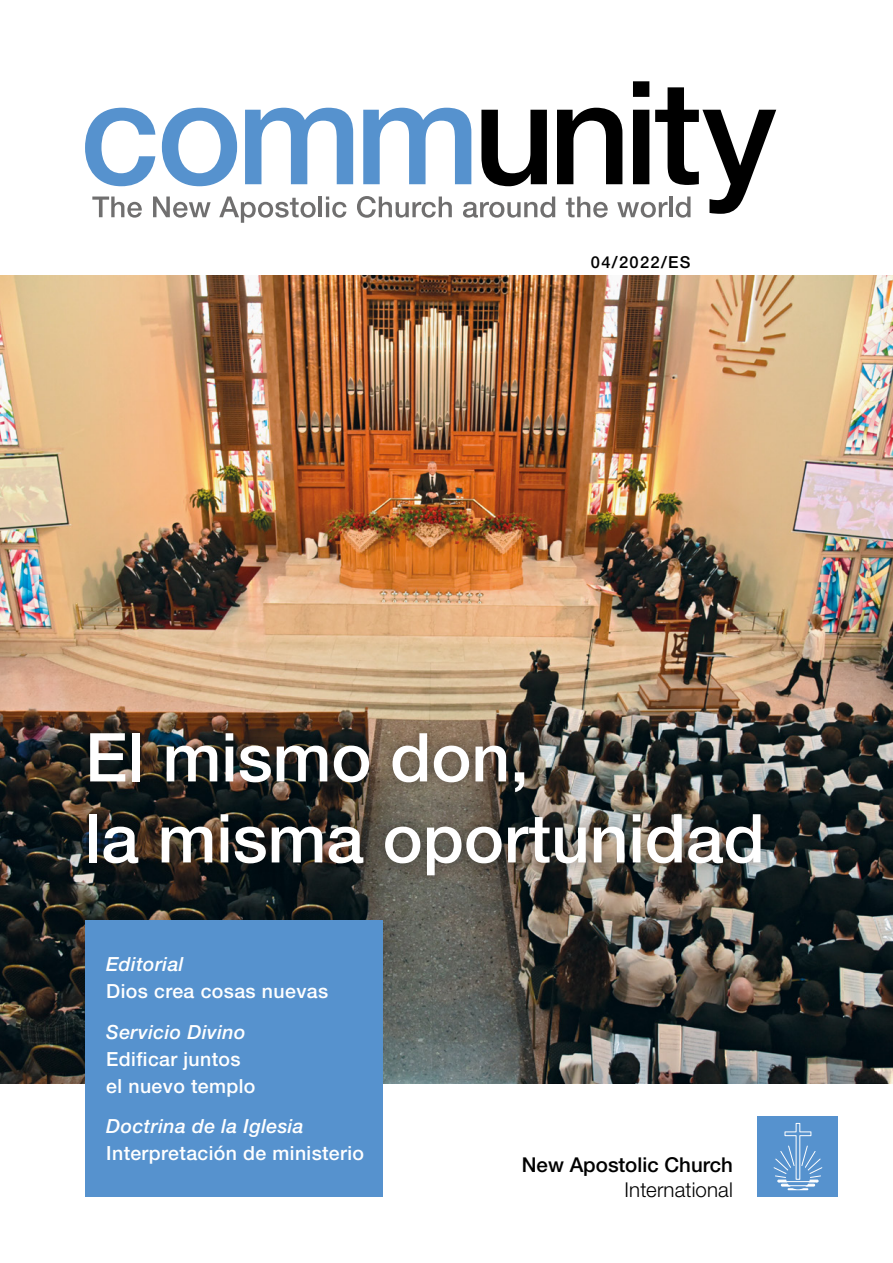
<style>
.page{position:relative;width:893px;height:1263px;background:#fff}
.page>*{position:absolute;margin:0;border:0;box-sizing:border-box;transform-origin:0 0}
.t1{font:500 67.5px/81px "Helvetica Neue LTW1 G";color:#fff}
.t2{font:500 20.55px "Helvetica Neue LTW1 G";color:#000}
.t3{font:300 20.55px "Helvetica Neue LTW1 G";letter-spacing:.005em;color:#000}
.t4{font:500 19.5px/27px "Helvetica Neue LTW1 G";letter-spacing:.02em;color:#fff}
.t5{font:italic 500 19.5px "Helvetica Neue LTW1 G";letter-spacing:.02em;color:#fff}
.t6{font:500 16.5px "Helvetica Neue LTW1 G";letter-spacing:.08em;color:#000}
</style>
<div class="page">
<svg style="left:85px;top:81px;width:691px;height:142px"></svg>
<div style="left:757px;top:1116px;width:81px;height:81px;background:#5692ce"></div>
<svg style="left:773px;top:1122px;width:50px;height:68px"></svg>
<img style="left:0;top:275px;width:893px;height:808px">
<div style="left:85px;top:921px;width:298px;height:276px;background:#5692ce"></div>
<div style="left:78px;top:721px;width:694px;height:166px;background:#000;opacity:.35"></div>
<p class="t6" style="left:591px;top:252px;width:101px">04/2022/ES</p>
<h1 class="t1" style="left:85px;top:717px;width:681px">El mismo don,<br>la misma oportunidad</h1>
<p class="t5" style="left:106px;top:953px;width:79px">Editorial</p>
<p class="t4" style="left:106px;top:978px;width:223px">Dios crea cosas nuevas</p>
<p class="t5" style="left:106px;top:1020px;width:141px">Servicio Divino</p>
<p class="t4" style="left:106px;top:1045px;width:151px">Edificar juntos el nuevo templo</p>
<p class="t5" style="left:106px;top:1115px;width:199px">Doctrina de la Iglesia</p>
<p class="t4" style="left:106px;top:1140px;width:259px">Interpretación de ministerio</p>
<p class="t2" style="left:522px;top:1153px;width:213px">New Apostolic Church</p>
<p class="t3" style="left:624px;top:1177px;width:110px">International</p>
</div>
